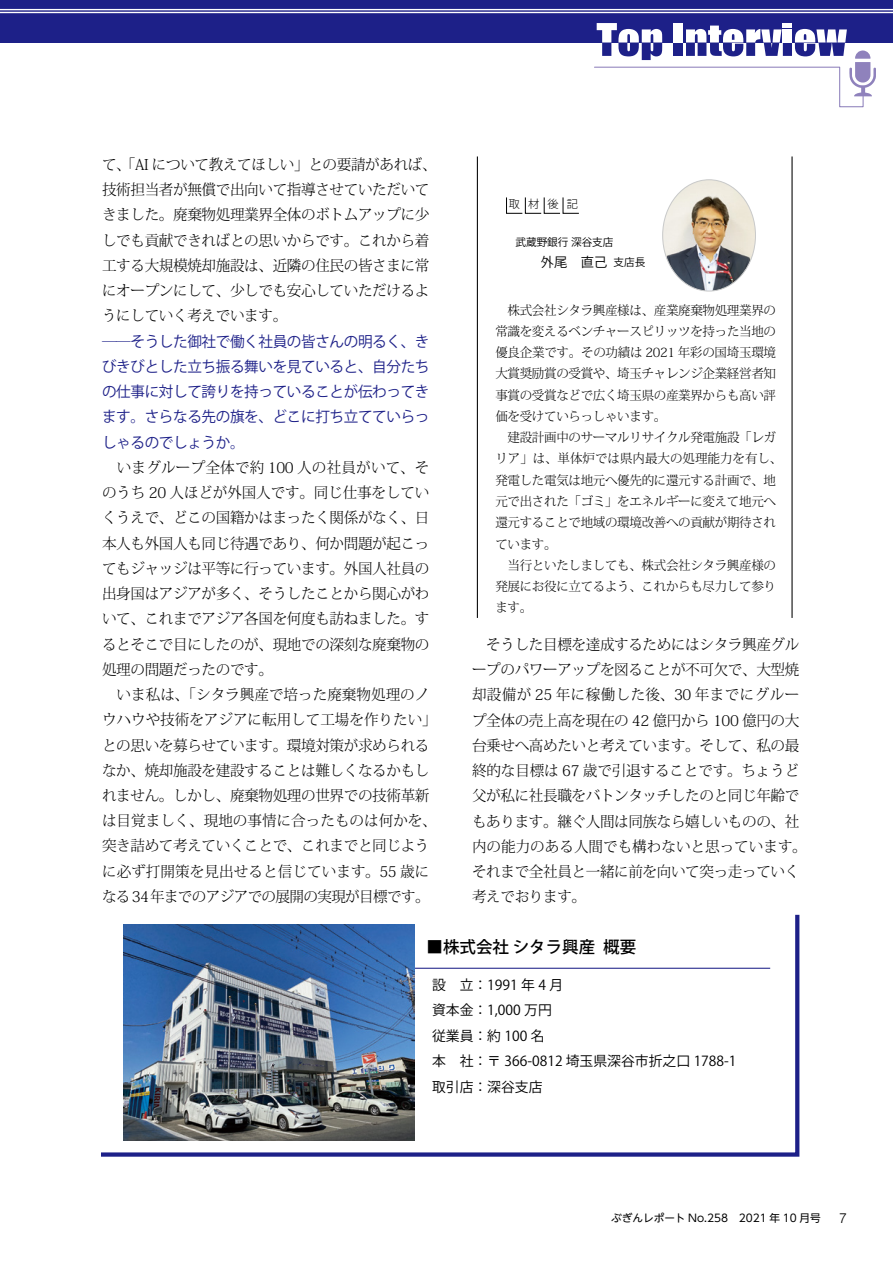
<style>
.page{position:relative;width:893px;height:1263px;background:#fff}
.page>*{position:absolute;margin:0;border:0;box-sizing:border-box;transform-origin:0 0}
.t1{font:500 16.5px "Koz Go Pr 6 N";color:#000}
.t2{font:300 14.85px/25.2px "Koz Min Pr 6 N";letter-spacing:-.025em;color:#000}
.t3{font:14.85px/25.2px "Koz Go Pr 6 N";letter-spacing:-.025em;color:#1d2088;text-align:justify}
.t4{font:13.8px/25.5px "Koz Go Pr 6 N";color:#000}
.t5{font:300 13.8px "Helvetica LT Std";color:#000}
.t6{font:13.35px "Koz Go Pr 6 N";color:#000}
.t7{font:300 12.75px/21.3px "Koz Min Pr 6 N";letter-spacing:-.025em;color:#000}
.t8{font:300 11.1px "Koz Go Pr 6 N";color:#000}
.t9{font:10.65px "UD Shin Go NT Pro";color:#000}
.t10{font:10.65px "Koz Go Pr 6 N";color:#000}
.s1{font-size:12.75px}
.s2{font-size:10.65px}
</style>
<div class="page">
<div style="left:0;top:0;width:893px;height:43px;background:#1d2088"></div>
<svg style="left:594px;top:23px;width:282px;height:85px"></svg>
<hr style="left:0;top:9px;width:893px;height:1px;background:#fff">
<hr style="left:0;top:12px;width:893px;height:1px;background:#fff">
<hr style="left:477px;top:156px;width:1px;height:462px;background:#000">
<hr style="left:791px;top:156px;width:2px;height:462px;background:#000">
<img style="left:663px;top:180px;width:92px;height:111px">
<svg style="left:506px;top:197px;width:73px;height:17px"></svg>
<svg style="left:101px;top:914px;width:699px;height:243px"></svg>
<img style="left:124px;top:924px;width:290px;height:216px">
<p class="t2" style="left:102px;top:152px;width:336px">て、「AI について教えてほしい」との要請があれば、技術担当者が無償で出向いて指導させていただいてきました。廃棄物処理業界全体のボトムアップに少しでも貢献できればとの思いからです。これから着工する大規模焼却施設は、近隣の住民の皆さまに常にオープンにして、少しでも安心していただけるようにしていく考えでいます。</p>
<p class="t3" style="left:102px;top:329px;width:329px">──そうした御社で働く社員の皆さんの明るく、きびきびとした立ち振る舞いを見ていると、自分たちの仕事に対して誇りを持っていることが伝わってきます。さらなる先の旗を、どこに打ち立てていらっしゃるのでしょうか。</p>
<p class="t2" style="left:102px;top:455px;width:357px">　いまグループ全体で約 100 人の社員がいて、そ<br>のうち 20 人ほどが外国人です。同じ仕事をしてい<br>くうえで、どこの国籍かはまったく関係がなく、日<br>本人も外国人も同じ待遇であり、何か問題が起こっ<br>てもジャッジは平等に行っています。外国人社員の<br>出身国はアジアが多く、そうしたことから関心がわ<br>いて、これまでアジア各国を何度も訪ねました。す<br>るとそこで目にしたのが、現地での深刻な廃棄物の<br>処理の問題だったのです。<br>　いま私は、「シタラ興産で培った廃棄物処理のノ<br>ウハウや技術をアジアに転用して工場を作りたい」<br>との思いを募らせています。環境対策が求められる<br>なか、焼却施設を建設することは難しくなるかもし<br>れません。しかし、廃棄物処理の世界での技術革新<br>は目覚ましく、現地の事情に合ったものは何かを、<br>突き詰めて考えていくことで、これまでと同じよう<br>に必ず打開策を見出せると信じています。55 歳に<br>なる34年までのアジアでの展開の実現が目標です。　　</p>
<p class="t8" style="left:509px;top:198px;width:71px">取材後記</p>
<p class="t10" style="left:515px;top:236px;width:100px">武蔵野銀行 深谷支店</p>
<p class="t6" style="left:515px;top:254px;width:132px"><span class="s1">　　</span>外尾　直己 <span class="s2">支店長</span></p>
<p class="t7" style="left:495px;top:300px;width:288px">　株式会社シタラ興産様は、産業廃棄物処理業界の常識を変えるベンチャースピリッツを持った当地の優良企業です。その功績は 2021 年彩の国埼玉環境大賞奨励賞の受賞や、埼玉チャレンジ企業経営者知事賞の受賞などで広く埼玉県の産業界からも高い評価を受けていらっしゃいます。<br>　建設計画中のサーマルリサイクル発電施設「レガリア」は、単体炉では県内最大の処理能力を有し、発電した電気は地元へ優先的に還元する計画で、地元で出された「ゴミ」をエネルギーに変えて地元へ還元することで地域の環境改善への貢献が期待されています。<br>　当行といたしましても、株式会社シタラ興産様の発展にお役に立てるよう、これからも尽力して参ります。</p>
<p class="t2" style="left:472px;top:632px;width:336px">　そうした目標を達成するためにはシタラ興産グループのパワーアップを図ることが不可欠で、大型焼却設備が 25 年に稼働した後、30 年までにグループ全体の売上高を現在の 42 億円から 100 億円の大台乗せへ高めたいと考えています。そして、私の最終的な目標は 67 歳で引退することです。ちょうど父が私に社長職をバトンタッチしたのと同じ年齢でもあります。継ぐ人間は同族なら嬉しいものの、社内の能力のある人間でも構わないと思っています。それまで全社員と一緒に前を向いて突っ走っていく考えでおります。</p>
<p class="t1" style="left:426px;top:937px;width:211px">■株式会社 シタラ興産 概要</p>
<p class="t4" style="left:432px;top:972px;width:306px">設　立：1991 年 4 月<br>資本金：1,000 万円<br>従業員：約 100 名<br>本　社：〒 366-0812 埼玉県深谷市折之口 1788-1取引店：深谷支店</p>
<p class="t9" style="left:611px;top:1210px;width:211px">ぶぎんレポート No.258　2021 年 10 月号</p>
<p class="t5" style="left:839px;top:1209px;width:9px">7</p>
</div>
